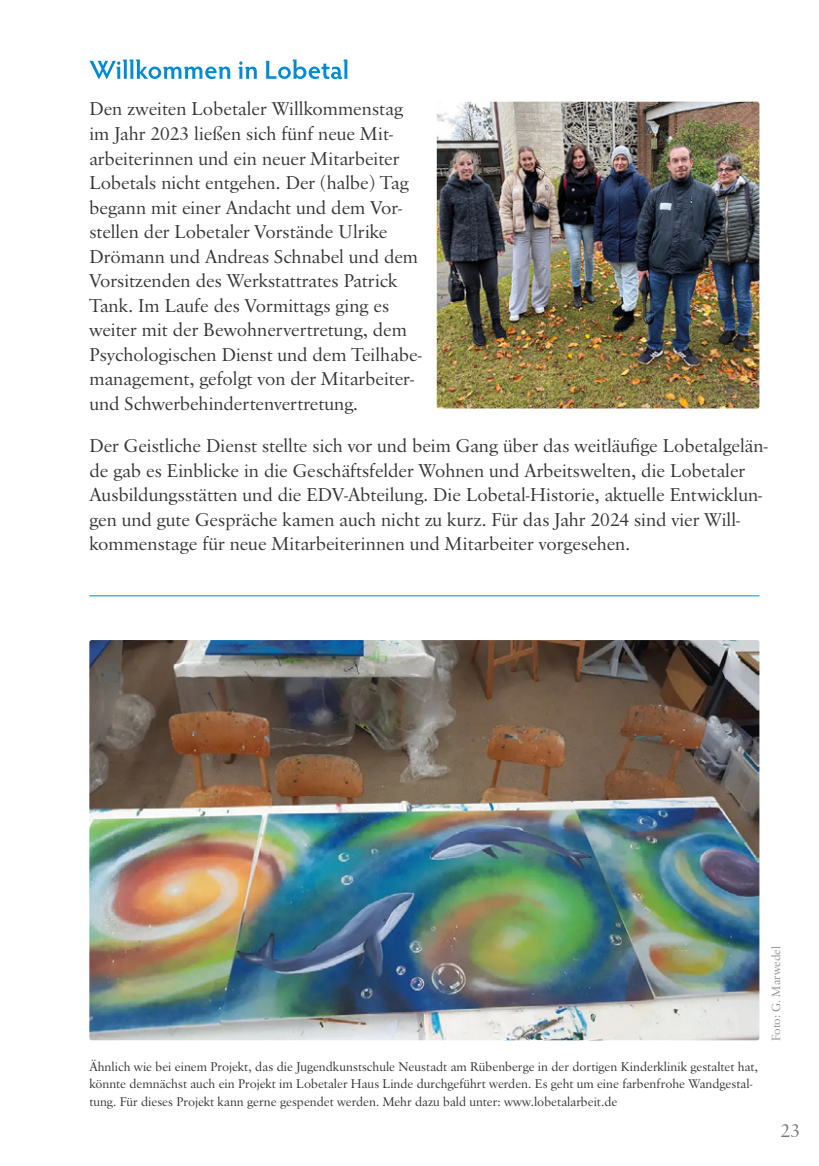
<style>
.page{position:relative;width:819px;height:1166px;background:#fff}
.page>*{position:absolute;margin:0;border:0;box-sizing:border-box;transform-origin:0 0}
.t1{font:19.25px/24.5px "Savoy";letter-spacing:.005em;color:#363536}
.t2{font:19.25px "Savoy";color:#76787b}
.t3{font:13.12px/17.5px "Savoy";letter-spacing:.005em;color:#363536}
.t4{font:12.25px "Savoy";color:#909295}
</style>
<div class="page">
<svg style="left:89px;top:60px;width:258px;height:19px"></svg>
<img style="left:437px;top:102px;width:322px;height:306px">
<hr style="left:89px;top:595px;width:670px;height:1px;background:#008cd2">
<img style="left:89px;top:640px;width:670px;height:400px">
<p class="t1" style="left:89px;top:97px;width:334px">Den zweiten Lobetaler Willkommenstag im Jahr 2023 ließen sich fünf neue Mit&shy;arbeiterinnen und ein neuer Mitarbeiter Lobetals nicht entgehen. Der (halbe) Tag begann mit einer Andacht und dem Vor&shy;stellen der Lobetaler Vorstände Ulrike Drömann und Andreas Schnabel und dem Vorsitzenden des Werkstattrates Patrick Tank. Im Laufe des Vormittags ging es weiter mit der Bewohnervertretung, dem Psychologischen Dienst und dem Teilhabe&shy;management, gefolgt von der Mitarbeiter&shy;und Schwerbehindertenvertretung.</p>
<p class="t1" style="left:89px;top:434px;width:679px">Der Geistliche Dienst stellte sich vor und beim Gang über das weitläufige Lobetalgelän&shy;de gab es Einblicke in die Geschäftsfelder Wohnen und Arbeitswelten, die Lobetaler Ausbildungsstätten und die EDV-Abteilung. Die Lobetal-Historie, aktuelle Entwicklun&shy;gen und gute Gespräche kamen auch nicht zu kurz. Für das Jahr 2024 sind vier Will&shy;kommenstage für neue Mitarbeiterinnen und Mitarbeiter vorgesehen.</p>
<p class="t3" style="left:89px;top:1057px;width:670px">Ähnlich wie bei einem Projekt, das die Jugendkunstschule Neustadt am Rübenberge in der dortigen Kinderklinik gestaltet hat, könnte demnächst auch ein Projekt im Lobetaler Haus Linde durchgeführt werden. Es geht um eine farbenfrohe Wandgestal&shy;tung. Für dieses Projekt kann gerne gespendet werden. Mehr dazu bald unter: www.lobetalarbeit.de</p>
<p class="t4" style="left:768px;top:1041px;width:96px;rotate:-90deg">Foto: G. Marwedel</p>
<p class="t2" style="left:780px;top:1119px;width:21px">23</p>
</div>
